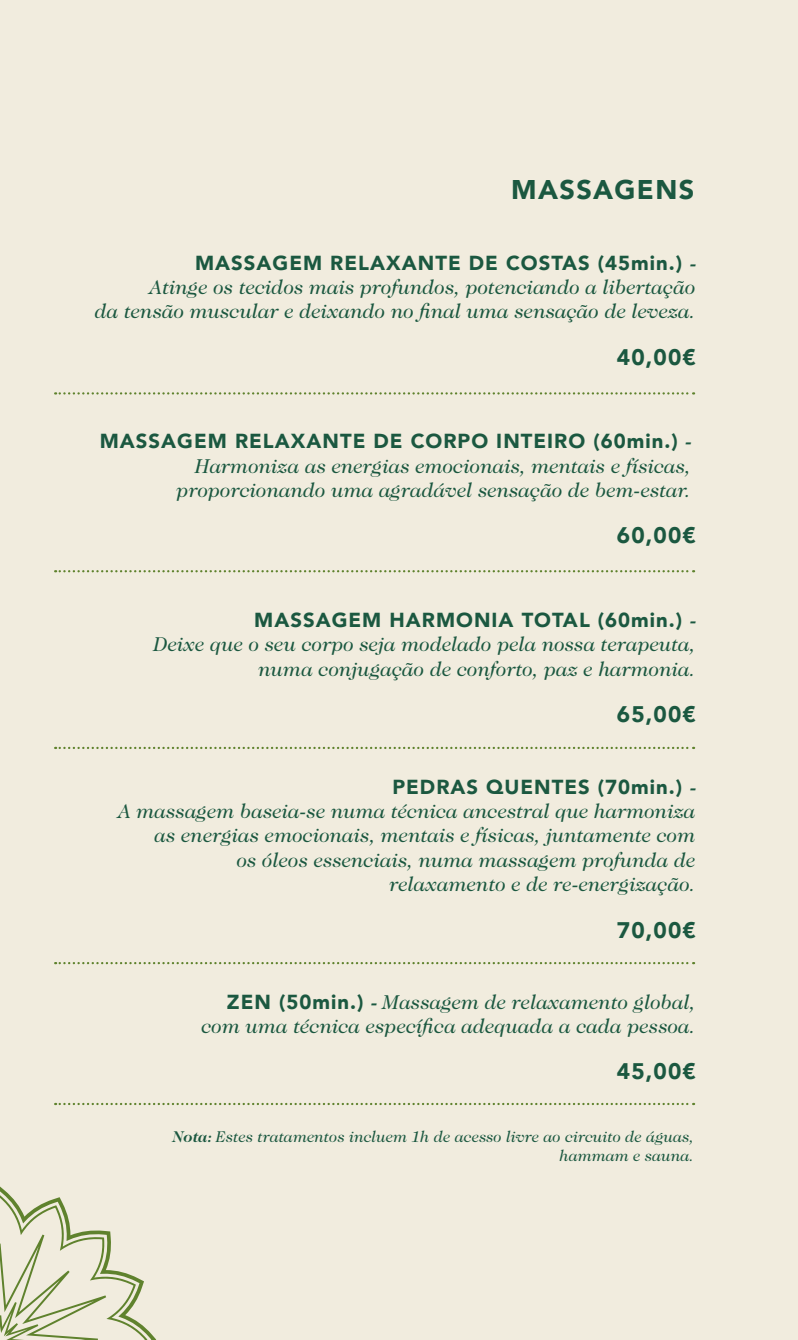
<style>
.page{position:relative;width:798px;height:1340px;background:#fff}
.page>*{position:absolute;margin:0;border:0;box-sizing:border-box;transform-origin:0 0}
.t1{font:900 27px "Avenir";letter-spacing:.05em;color:#1b5840}
.t2{font:900 22.5px "Avenir";letter-spacing:.05em;color:#1b5840}
.t3{font:italic 20.25px "Caslon Two Twenty Four";color:#1b5840}
.t4{font:900 20.25px "Avenir";letter-spacing:.05em;color:#1b5840}
.t5{font:italic 15.75px "Caslon Two Twenty Four";color:#1b5840}
.s1{font-family:"Caslon Two Twenty Four";font-weight:500;font-style:italic}
.s2{font-family:"Avenir";font-weight:900;font-style:normal}
.s3{font-weight:500}
.s4{font-weight:700}
</style>
<div class="page">
<div style="left:0;top:0;width:797px;height:1339px;background:#f1ecde"></div>
<svg style="left:0;top:1186px;width:156px;height:153px"></svg>
<svg style="left:55px;top:392px;width:638px;height:2px"></svg>
<svg style="left:55px;top:570px;width:638px;height:2px"></svg>
<svg style="left:55px;top:746px;width:638px;height:3px"></svg>
<svg style="left:55px;top:962px;width:638px;height:2px"></svg>
<svg style="left:55px;top:1102px;width:638px;height:3px"></svg>
<p class="t1" style="left:511px;top:166px;width:184px">MASSAGENS</p>
<p class="t4" style="left:195px;top:245px;width:502px">MASSAGEM RELAXANTE DE COSTAS (45min.) <span class="s1">-</span></p>
<p class="t3" style="left:150px;top:275px;width:547px">Atinge os tecidos mais profundos, potenciando a libertação</p>
<p class="t3" style="left:95px;top:300px;width:602px">da tensão muscular e deixando no final uma sensação de leveza.</p>
<p class="t2" style="left:616px;top:338px;width:80px">40,00€</p>
<p class="t4" style="left:100px;top:424px;width:592px">MASSAGEM RELAXANTE DE CORPO INTEIRO (60min.) <span class="s1">-</span></p>
<p class="t3" style="left:195px;top:454px;width:497px">Harmoniza as energias emocionais, mentais e físicas,</p>
<p class="t3" style="left:177px;top:478px;width:515px">proporcionando uma agradável sensação de bem-estar.</p>
<p class="t2" style="left:616px;top:516px;width:80px">60,00€</p>
<p class="t4" style="left:254px;top:602px;width:443px">MASSAGEM HARMONIA TOTAL (60min.) <span class="s1">-</span></p>
<p class="t3" style="left:154px;top:633px;width:543px">Deixe que o seu corpo seja modelado pela nossa terapeuta,</p>
<p class="t3" style="left:259px;top:657px;width:438px">numa conjugação de conforto, paz e harmonia.</p>
<p class="t2" style="left:616px;top:695px;width:80px">65,00€</p>
<p class="t4" style="left:392px;top:769px;width:305px">PEDRAS QUENTES (70min.) <span class="s1">-</span></p>
<p class="t3" style="left:118px;top:799px;width:578px">A massagem baseia-se numa técnica ancestral que harmoniza</p>
<p class="t3" style="left:155px;top:823px;width:542px">as energias emocionais, mentais e físicas, juntamente com</p>
<p class="t3" style="left:237px;top:848px;width:460px">os óleos essenciais, numa massagem profunda de</p>
<p class="t3" style="left:390px;top:872px;width:307px">relaxamento e de re-energização.</p>
<p class="t2" style="left:616px;top:910px;width:80px">70,00€</p>
<p class="t3" style="left:227px;top:990px;width:470px"><span class="s2">ZEN (50min.)</span> <span class="s3">-</span> Massagem de relaxamento global,</p>
<p class="t3" style="left:202px;top:1014px;width:495px">com uma técnica específica adequada a cada pessoa.</p>
<p class="t2" style="left:616px;top:1051px;width:80px">45,00€</p>
<p class="t5" style="left:172px;top:1127px;width:523px"><span class="s4">Nota:</span> Estes tratamentos incluem 1h de acesso livre ao circuito de águas,</p>
<p class="t5" style="left:559px;top:1146px;width:136px">hammam e sauna.</p>
</div>
